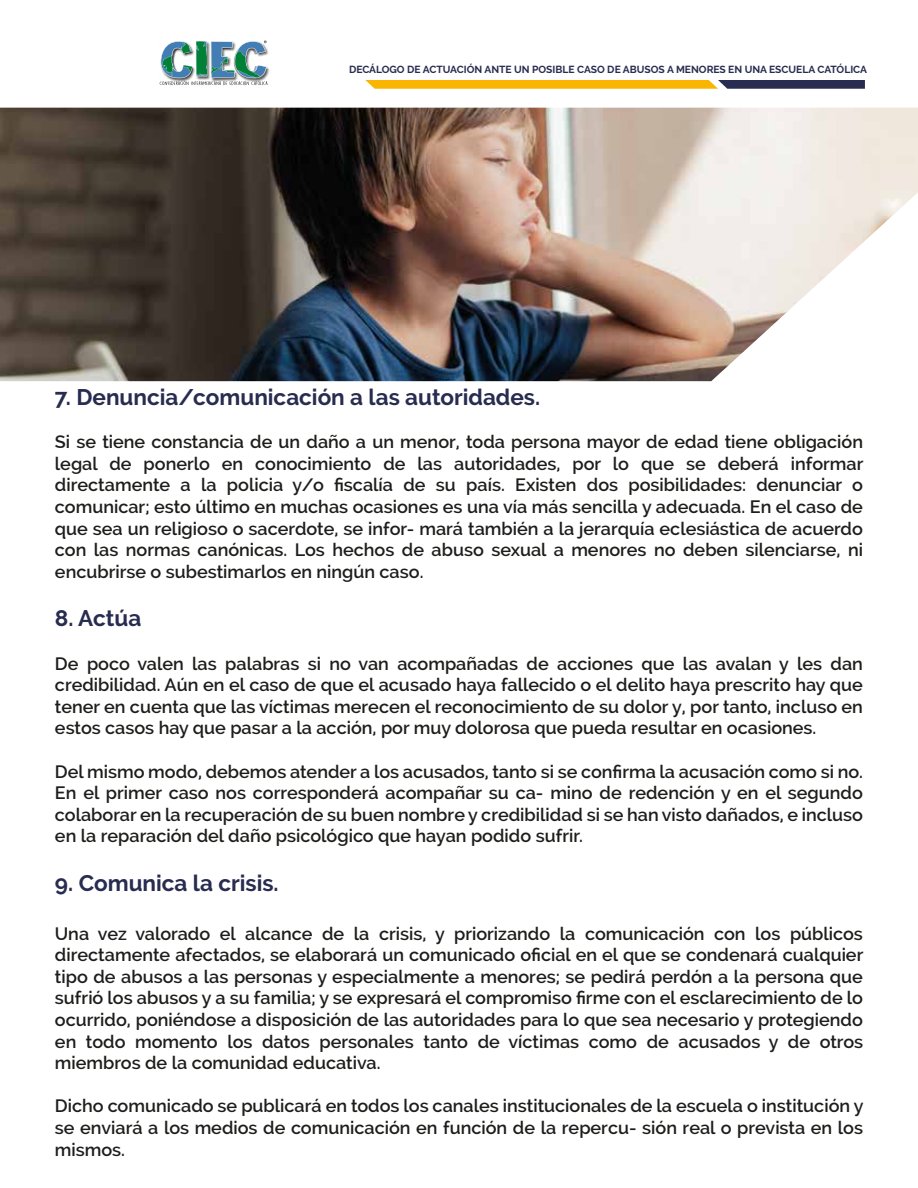
<style>
.page{position:relative;width:918px;height:1188px;background:#fff}
.page>*{position:absolute;margin:0;border:0;box-sizing:border-box;transform-origin:0 0}
.t1{font:700 22.5px "Raleway";color:#272c50}
.t2{font:600 18px/21.6px "Raleway";color:#1d1d1b;text-align:justify}
.t3{font:700 10.2px "Raleway";color:#272c50}
</style>
<div class="page">
<img style="left:0;top:108px;width:918px;height:273px">
<img style="left:159px;top:40px;width:111px;height:46px">
<svg style="left:160px;top:41px;width:107px;height:44px"></svg>
<svg style="left:365px;top:80px;width:500px;height:9px;background:#bf9324"></svg>
<p class="t3" style="left:349px;top:64px;width:520px">DECÁLOGO DE ACTUACIÓN ANTE UN POSIBLE CASO DE ABUSOS A MENORES EN UNA ESCUELA CATÓLICA</p>
<p class="t1" style="left:55px;top:384px;width:487px">7. Denuncia/comunicación a las autoridades.</p>
<p class="t2" style="left:55px;top:431px;width:810px">Si se tiene constancia de un daño a un menor, toda persona mayor de edad tiene obligación legal de ponerlo en conocimiento de las autoridades, por lo que se deberá informar directamente a la policia y/o fiscalía de su país. Existen dos posibilidades: denunciar o comunicar; esto último en muchas ocasiones es una vía más sencilla y adecuada. En el caso de que sea un religioso o sacerdote, se infor- mará también a la jerarquía eclesiástica de acuerdo con las normas canónicas. Los hechos de abuso sexual a menores no deben silenciarse, ni encubrirse o subestimarlos en ningún caso.</p>
<p class="t1" style="left:55px;top:606px;width:88px">8. Actúa</p>
<p class="t2" style="left:55px;top:653px;width:810px">De poco valen las palabras si no van acompañadas de acciones que las avalan y les dan credibilidad. Aún en el caso de que el acusado haya fallecido o el delito haya prescrito hay que tener en cuenta que las víctimas merecen el reconocimiento de su dolor y, por tanto, incluso en estos casos hay que pasar a la acción, por muy dolorosa que pueda resultar en ocasiones.</p>
<p class="t2" style="left:55px;top:761px;width:810px">Del mismo modo, debemos atender a los acusados, tanto si se confirma la acusación como si no.<br>En el primer caso nos corresponderá acompañar su ca- mino de redención y en el segundo colaborar en la recuperación de su buen nombre y credibilidad si se han visto dañados, e incluso en la reparación del daño psicológico que hayan podido sufrir.</p>
<p class="t1" style="left:55px;top:870px;width:225px">9. Comunica la crisis.</p>
<p class="t2" style="left:55px;top:923px;width:810px">Una vez valorado el alcance de la crisis, y priorizando la comunicación con los públicos directamente afectados, se elaborará un comunicado oficial en el que se condenará cualquier tipo de abusos a las personas y especialmente a menores; se pedirá perdón a la persona que sufrió los abusos y a su familia; y se expresará el compromiso firme con el esclarecimiento de lo ocurrido, poniéndose a disposición de las autoridades para lo que sea necesario y protegiendo en todo momento los datos personales tanto de víctimas como de acusados y de otros miembros de la comunidad educativa.</p>
<p class="t2" style="left:55px;top:1095px;width:810px">Dicho comunicado se publicará en todos los canales institucionales de la escuela o institución y se enviará a los medios de comunicación en función de la repercu- sión real o prevista en los mismos.</p>
</div>
